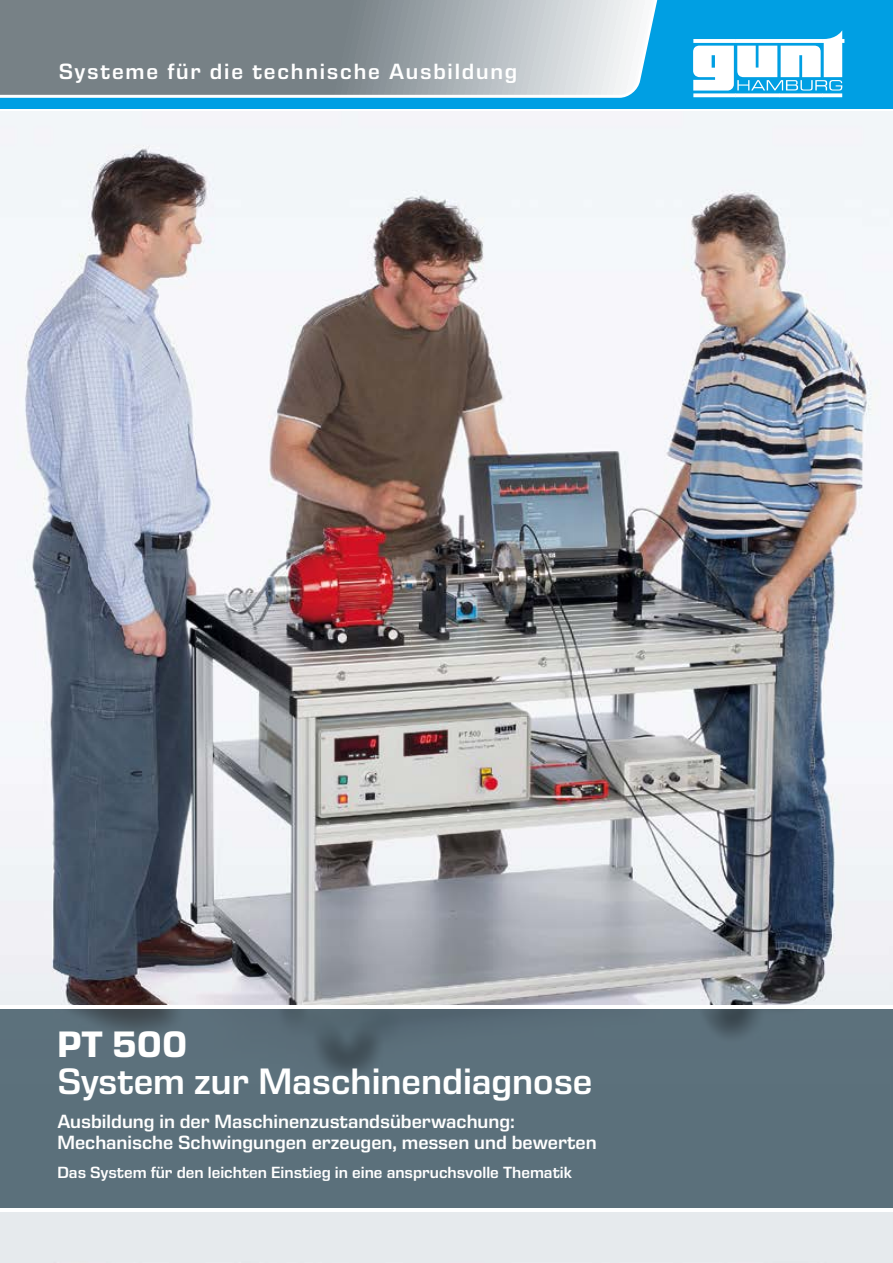
<style>
.page{position:relative;width:893px;height:1263px;background:#fff}
.page>*{position:absolute;margin:0;border:0;box-sizing:border-box;transform-origin:0 0}
.t1{font:700 93px "gunt 2 E Symbol";color:#fff}
.t2{font:600 37.5px "Eurostile Next LT Pro";color:#fff}
.t3{font:700 37.5px "Eurostile Next LT Pro";color:#fff}
.t4{font:600 22.5px "Eurostile Next LT Pro";letter-spacing:.08em;color:#fff}
.t5{font:600 19.5px/21px "Eurostile Next LT Pro";color:#fff}
.t6{font:600 16.5px "Eurostile Next LT Pro";color:#fff}
</style>
<div class="page">
<div style="left:0;top:0;width:893px;height:108px;background:#009fe3"></div>
<svg style="left:0;top:0;width:658px;height:98px;background:#95a0a6"></svg>
<img style="left:0;top:111px;width:893px;height:1152px">
<div style="left:0;top:1009px;width:893px;height:200px;background:#5b707b"></div>
<hr style="left:0;top:1006px;width:893px;height:3px;background:#fff">
<hr style="left:0;top:1209px;width:893px;height:3px;background:#fff">
<p class="t4" style="left:59px;top:59px;width:460px">Systeme für die technische Ausbildung</p>
<h1 class="t1" style="left:735px;top:18px;width:116px">◆■▼</h1>
<h2 class="t3" style="left:57px;top:1022px;width:131px">PT 500</h2>
<h2 class="t2" style="left:57px;top:1060px;width:537px">System zur Maschinendiagnose</h2>
<p class="t5" style="left:57px;top:1111px;width:541px">Ausbildung in der Maschinenzustandsüberwachung:<br>Mechanische Schwingungen erzeugen, messen und bewerten</p>
<p class="t6" style="left:57px;top:1163px;width:516px">Das System für den leichten Einstieg in eine anspruchsvolle Thematik</p>
</div>
